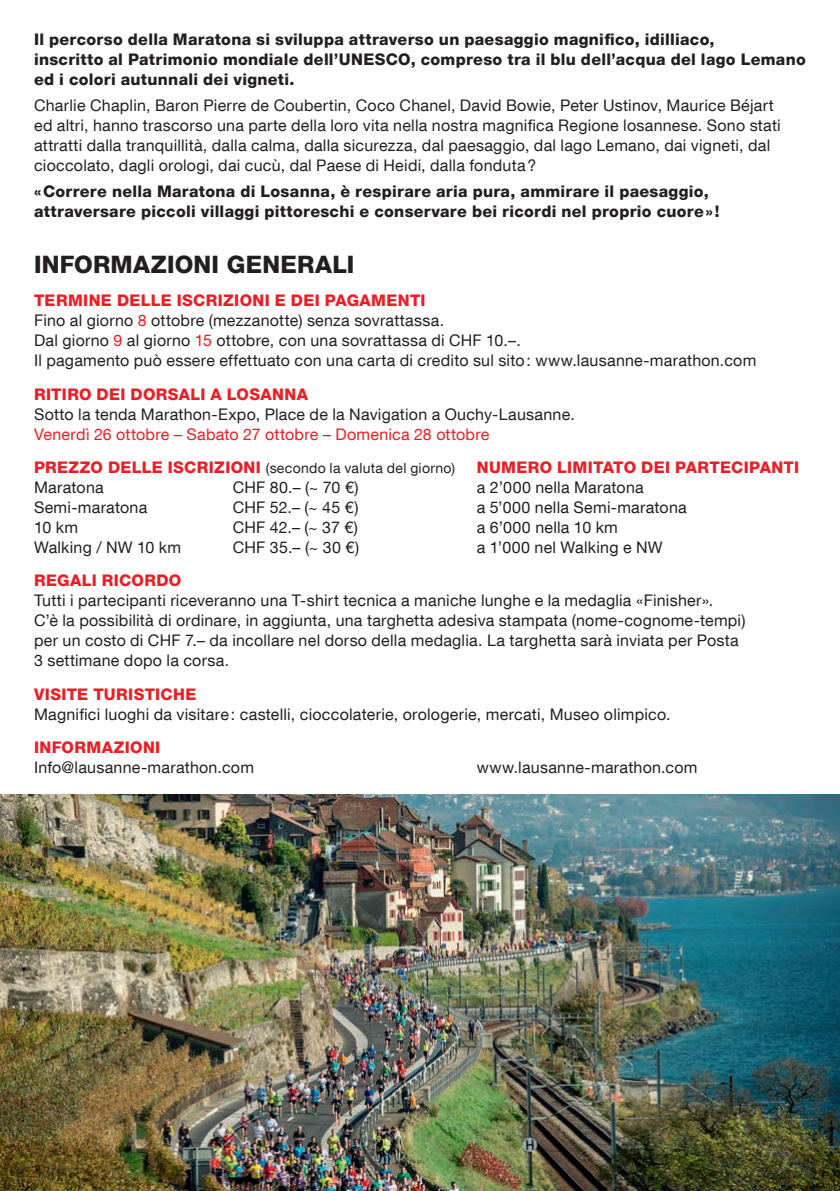
<style>
.page{position:relative;width:840px;height:1191px;background:#fff}
.page>*{position:absolute;margin:0;border:0;box-sizing:border-box;transform-origin:0 0}
.Titre{font:800 24px "Helvetica Neue LT Com";letter-spacing:.01em;color:#231f20}
.Texte_standard_drape{font:16px/20px "Helvetica Neue LT Com";letter-spacing:.015em;color:#231f20}
.Texte_gras_drapeau{font:800 16px/20px "Helvetica Neue LT Com";letter-spacing:.015em;color:#231f20}
.Intertitre_rouge{font:800 16px "Helvetica Neue LT Com";letter-spacing:.025em;color:#ee1d23}
.Texte_standard_drape-2{font:16px "Helvetica Neue LT Com";letter-spacing:.015em;color:#ee1d23}
.Intertitre_rouge-2{font:14px "Helvetica Neue LT Com";letter-spacing:.02em;color:#231f20}
.s1{color:#ee1d23}
.s2{font-weight:800;font-size:16px;color:#ee1d23}
</style>
<div class="page">
<img style="left:0;top:794px;width:839px;height:397px">
<p class="Texte_gras_drapeau" style="left:34px;top:30px;width:773px">Il percorso della Maratona si sviluppa attraverso un paesaggio magnifico, idilliaco,<br>inscritto al Patrimonio mondiale dell’UNESCO, compreso tra il blu dell’acqua del lago Lemano ed i colori autunnali dei vigneti.</p>
<p class="Texte_standard_drape" style="left:34px;top:95px;width:747px">Charlie Chaplin, Baron Pierre de Coubertin, Coco Chanel, David Bowie, Peter Ustinov, Maurice Béjart ed altri, hanno trascorso una parte della loro vita nella nostra magnifica Regione losannese. Sono stati attratti dalla tranquillità, dalla calma, dalla sicurezza, dal paesaggio, dal lago Lemano, dai vigneti, dal cioccolato, dagli orologi, dai cucù, dal Paese di Heidi, dalla fonduta?</p>
<p class="Texte_gras_drapeau" style="left:34px;top:181px;width:686px">«Correre nella Maratona di Losanna, è respirare aria pura, ammirare il paesaggio, attraversare piccoli villaggi pittoreschi e conservare bei ricordi nel proprio cuore»!</p>
<p class="Titre" style="left:34px;top:250px;width:322px">INFORMAZIONI GENERALI</p>
<p class="Intertitre_rouge" style="left:34px;top:291px;width:393px">TERMINE DELLE ISCRIZIONI E DEI PAGAMENTI</p>
<p class="Texte_standard_drape" style="left:34px;top:310px;width:411px">Fino al giorno <span class="s1">8</span> ottobre (mezzanotte) senza sovrattassa.</p>
<p class="Texte_standard_drape" style="left:34px;top:330px;width:488px">Dal giorno <span class="s1">9</span> al giorno <span class="s1">15</span> ottobre, con una sovrattassa di CHF 10.–.</p>
<p class="Texte_standard_drape" style="left:34px;top:350px;width:723px">Il pagamento può essere effettuato con una carta di credito sul sito: www.lausanne-marathon.com</p>
<p class="Intertitre_rouge" style="left:34px;top:384px;width:275px">RITIRO DEI DORSALI A LOSANNA</p>
<p class="Texte_standard_drape" style="left:34px;top:403px;width:542px">Sotto la tenda Marathon-Expo, Place de la Navigation a Ouchy-Lausanne.</p>
<p class="Texte_standard_drape-2" style="left:34px;top:424px;width:457px">Venerdì 26 ottobre – Sabato 27 ottobre – Domenica 28 ottobre</p>
<p class="Intertitre_rouge-2" style="left:34px;top:459px;width:422px"><span class="s2">PREZZO DELLE ISCRIZIONI</span> (secondo la valuta del giorno)</p>
<p class="Intertitre_rouge" style="left:476px;top:458px;width:324px">NUMERO LIMITATO DEI PARTECIPANTI</p>
<p class="Texte_standard_drape" style="left:34px;top:477px;width:71px">Maratona</p>
<p class="Texte_standard_drape" style="left:232px;top:477px;width:127px">CHF 80.– (~ 70 €)</p>
<p class="Texte_standard_drape" style="left:476px;top:477px;width:168px">a 2’000 nella Maratona</p>
<p class="Texte_standard_drape" style="left:34px;top:497px;width:115px">Semi-maratona</p>
<p class="Texte_standard_drape" style="left:232px;top:497px;width:127px">CHF 52.– (~ 45 €)</p>
<p class="Texte_standard_drape" style="left:476px;top:497px;width:211px">a 5’000 nella Semi-maratona</p>
<p class="Texte_standard_drape" style="left:34px;top:517px;width:45px">10 km</p>
<p class="Texte_standard_drape" style="left:232px;top:517px;width:127px">CHF 42.– (~ 37 €)</p>
<p class="Texte_standard_drape" style="left:476px;top:517px;width:143px">a 6’000 nella 10 km</p>
<p class="Texte_standard_drape" style="left:34px;top:537px;width:149px">Walking / NW 10 km</p>
<p class="Texte_standard_drape" style="left:232px;top:537px;width:128px">CHF 35.– (~ 30 €)</p>
<p class="Texte_standard_drape" style="left:476px;top:537px;width:187px">a 1’000 nel Walking e NW</p>
<p class="Intertitre_rouge" style="left:34px;top:571px;width:149px">REGALI RICORDO</p>
<p class="Texte_standard_drape" style="left:34px;top:590px;width:712px">Tutti i partecipanti riceveranno una T-shirt tecnica a maniche lunghe e la medaglia «Finisher».<br>C’è la possibilità di ordinare, in aggiunta, una targhetta adesiva stampata (nome-cognome-tempi) per un costo di CHF 7.– da incollare nel dorso della medaglia. La targhetta sarà inviata per Posta 3 settimane dopo la corsa.</p>
<p class="Intertitre_rouge" style="left:34px;top:684px;width:164px">VISITE TURISTICHE</p>
<p class="Texte_standard_drape" style="left:34px;top:703px;width:637px">Magnifici luoghi da visitare: castelli, cioccolaterie, orologerie, mercati, Museo olimpico.</p>
<p class="Intertitre_rouge" style="left:34px;top:738px;width:128px">INFORMAZIONI</p>
<p class="Texte_standard_drape" style="left:34px;top:757px;width:221px">Info@lausanne-marathon.com</p>
<p class="Texte_standard_drape" style="left:476px;top:757px;width:222px">www.lausanne-marathon.com</p>
</div>
